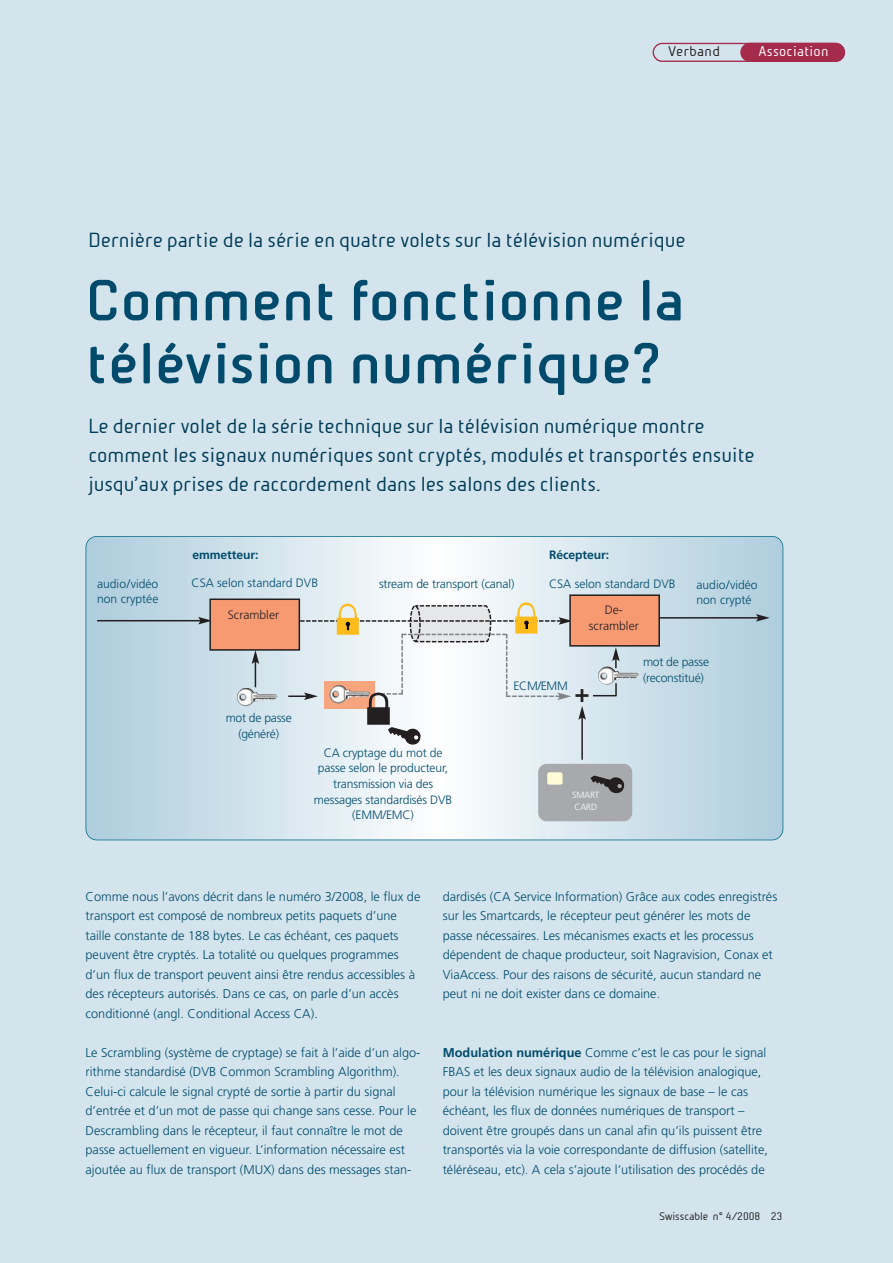
<style>
.page{position:relative;width:893px;height:1263px;background:#d3e4ed}
.page>*{position:absolute;margin:0;border:0;box-sizing:border-box;transform-origin:0 0}
.t1{font:700 55.5px/63px "Beta Sans";letter-spacing:.01em;color:#004b6c}
.t2{font:700 25.5px "Frutiger";color:#231f20}
.t3{font:19.5px/29.2px "Beta Sans Norm";color:#003b57}
.t4{font:13.5px "Beta Sans Norm";letter-spacing:.02em;color:#fff}
.t5{font:13.5px "Beta Sans Norm";letter-spacing:.02em;color:#231f20}
.t6{font:300 12.75px/19.5px "Frutiger";color:#004b6c}
.t7{font:300 12.15px/15.8px "Frutiger";letter-spacing:-.01em;color:#004b6c}
.t8{font:300 12.15px/15.8px "Frutiger";color:#231f20;text-align:center}
.t9{font:700 12.15px "Frutiger";letter-spacing:-.005em;color:#004b6c}
.t10{font:10.5px "Beta Sans Norm";letter-spacing:-.005em;color:#231f20}
.t11{font:300 9px/12px "Frutiger";letter-spacing:-.02em;color:#fff}
.s1{font-weight:700}
</style>
<div class="page">
<svg style="left:653px;top:43px;width:192px;height:19px"></svg>
<div style="left:740px;top:43px;width:105px;height:19px;background:#a52b4c;border-radius:10px"></div>
<svg style="left:86px;top:537px;width:697px;height:303px"></svg>
<div style="left:86px;top:536px;width:697px;height:304px;border:2px solid #006687;border-radius:11px"></div>
<hr style="left:97px;top:620px;width:104px;height:1px;background:#231f20">
<svg style="left:198px;top:617px;width:11px;height:7px"></svg>
<svg style="left:252px;top:651px;width:7px;height:36px"></svg>
<hr style="left:581px;top:717px;width:2px;height:43px;background:#231f20">
<svg style="left:612px;top:647px;width:8px;height:19px"></svg>
<hr style="left:659px;top:617px;width:100px;height:2px;background:#231f20">
<svg style="left:756px;top:614px;width:14px;height:8px"></svg>
<div style="left:210px;top:599px;width:89px;height:51px;background:#f79a72"></div>
<div style="left:209px;top:598px;width:91px;height:53px;border:2px solid #231f20"></div>
<img style="left:237px;top:688px;width:41px;height:18px">
<div style="left:570px;top:595px;width:89px;height:51px;background:#f79a72"></div>
<div style="left:569px;top:594px;width:91px;height:53px;border:2px solid #231f20"></div>
<div style="left:538px;top:764px;width:94px;height:57px;background:#a8a9ad;border-radius:9px"></div>
<svg style="left:590px;top:775px;width:35px;height:18px"></svg>
<div style="left:547px;top:772px;width:16px;height:13px;background:#fffbd6;border-radius:2px"></div>
<img style="left:598px;top:666px;width:41px;height:19px">
<svg style="left:288px;top:602px;width:298px;height:143px"></svg>
<svg style="left:593px;top:683px;width:24px;height:13px"></svg>
<p class="t5" style="left:668px;top:47px;width:54px">Verband</p>
<p class="t4" style="left:758px;top:47px;width:72px">Association</p>
<h3 class="t3" style="left:88px;top:227px;width:599px">Dernière partie de la série en quatre volets sur la télévision numérique</h3>
<h1 class="t1" style="left:86px;top:274px;width:600px">Comment fonctionne la télévision numérique?</h1>
<h3 class="t3" style="left:88px;top:413px;width:668px">Le dernier volet de la série technique sur la télévision numérique montre comment les signaux numériques sont cryptés, modulés et transportés ensuite jusqu’aux prises de raccordement dans les salons des clients.</h3>
<p class="t9" style="left:192px;top:550px;width:68px">emmetteur:</p>
<p class="t9" style="left:549px;top:550px;width:62px">Récepteur:</p>
<p class="t7" style="left:192px;top:576px;width:128px">CSA selon standard DVB</p>
<p class="t7" style="left:549px;top:576px;width:128px">CSA selon standard DVB</p>
<p class="t7" style="left:97px;top:576px;width:63px">audio/vidéo non cryptée</p>
<p class="t7" style="left:696px;top:578px;width:63px">audio/vidéo non crypté</p>
<p class="t7" style="left:379px;top:577px;width:137px">stream de transport (canal)</p>
<p class="t8" style="left:589px;top:603px;width:51px">De&shy;scrambler</p>
<p class="t8" style="left:228px;top:608px;width:53px">Scrambler</p>
<p class="t7" style="left:226px;top:711px;width:68px;text-align:center">mot de passe (généré)</p>
<p class="t7" style="left:314px;top:745px;width:140px;text-align:center">CA cryptage du mot de passe selon le producteur, transmission via des messages standardisés DVB (EMM/EMC)</p>
<p class="t7" style="left:513px;top:679px;width:56px">ECM/EMM</p>
<h2 class="t2" style="left:574px;top:683px;width:17px">+</h2>
<p class="t11" style="left:572px;top:789px;width:29px">SMART<br>CARD</p>
<p class="t7" style="left:643px;top:655px;width:68px">mot de passe (reconstitué)</p>
<p class="t6" style="left:86px;top:887px;width:336px">Comme nous l’avons décrit dans le numéro 3/2008, le flux de transport est composé de nombreux petits paquets d’une taille constante de 188 bytes. Le cas échéant, ces paquets peuvent être cryptés. La totalité ou quelques programmes d’un flux de transport peuvent ainsi être rendus accessibles à des récepteurs autorisés. Dans ce cas, on parle d’un accès conditionné (angl. Conditional Access CA).</p>
<p class="t6" style="left:86px;top:1043px;width:336px">Le Scrambling (système de cryptage) se fait à l’aide d’un algo - rithme standardisé (DVB Common Scrambling Algorithm).<br>Celui-ci calcule le signal crypté de sortie à partir du signal d’entrée et d’un mot de passe qui change sans cesse. Pour le Descrambling dans le récepteur, il faut connaître le mot de passe actuellement en vigueur. L’information nécessaire est ajoutée au flux de transport (MUX) dans des messages stan -</p>
<p class="t6" style="left:443px;top:887px;width:336px">dardisés (CA Service Information) Grâce aux codes enregistrés sur les Smartcards, le récepteur peut générer les mots de passe nécessaires. Les mécanismes exacts et les processus dépendent de chaque producteur, soit Nagravision, Conax et ViaAccess. Pour des raisons de sécurité, aucun standard ne peut ni ne doit exister dans ce domaine.</p>
<p class="t6" style="left:443px;top:1043px;width:327px"><span class="s1">Modulation numérique</span> Comme c’est le cas pour le signal FBAS et les deux signaux audio de la télévision analogique, pour la télévision numérique les signaux de base – le cas échéant, les flux de données numériques de transport – doivent être groupés dans un canal afin qu’ils puissent être transportés via la voie correspondante de diffusion (satellite, téléréseau, etc). A cela s’ajoute l’utilisation des procédés de</p>
<p class="t10" style="left:659px;top:1213px;width:125px">Swisscable n° 4/2008 23</p>
</div>
